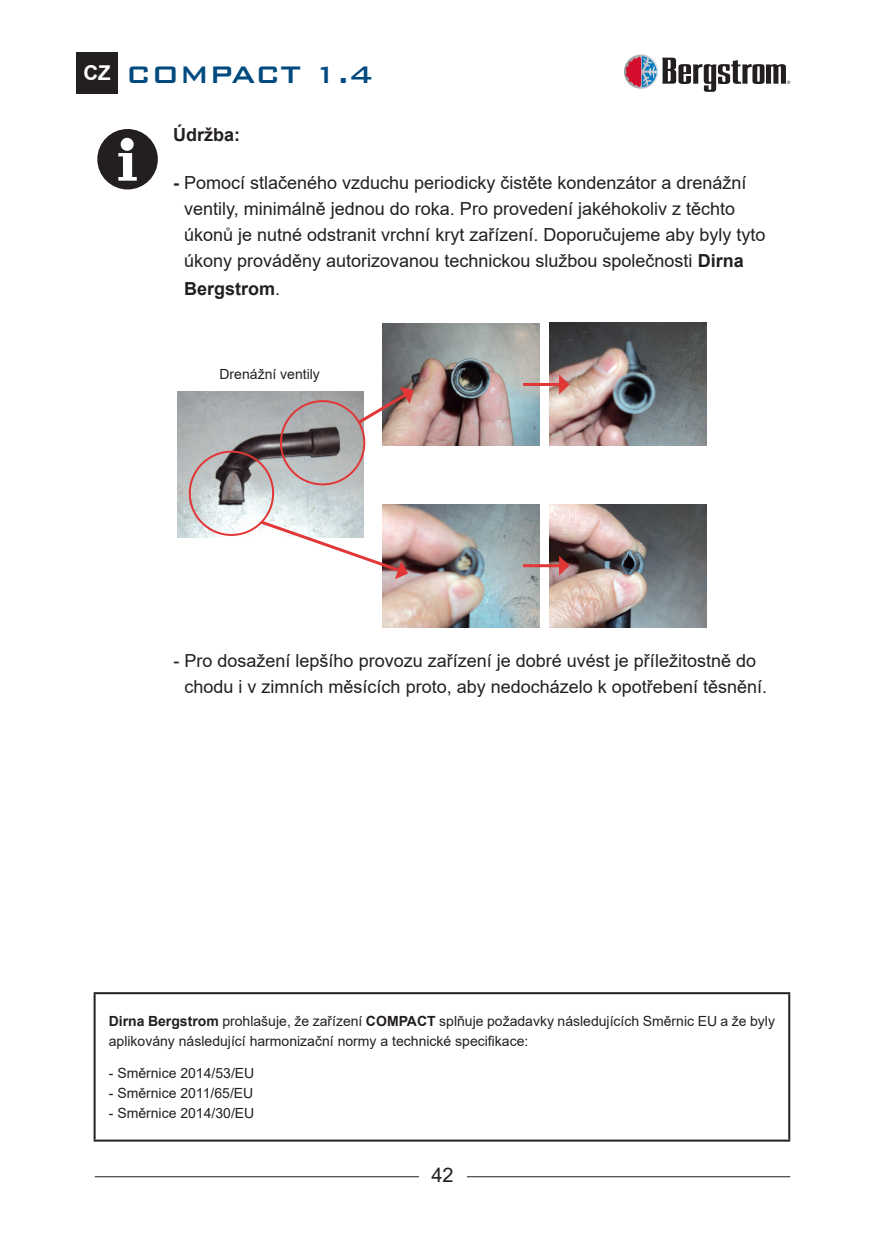
<style>
.page{position:relative;width:885px;height:1236px;background:#fff}
.page>*{position:absolute;margin:0;border:0;box-sizing:border-box;transform-origin:0 0}
.t1{font:500 32px "Bank Gothic BT";color:#004a7f}
.t2{font:20px "Arial";color:#231f20}
.t3{font:18px/26px "Arial";color:#231f20}
.t4{font:700 18px "Arial";color:#231f20}
.t5{font:14px/20px "Arial";color:#231f20}
.s1{font-family:"Arial";font-weight:700;font-size:20.4px;color:#fff}
.s2{font-weight:700}
.s3{font-weight:400}
</style>
<div class="page">
<div style="left:76px;top:52px;width:42px;height:41px;background:#231f20"></div>
<hr style="left:95px;top:1176px;width:695px;height:1px;background:#231f20">
<div style="left:419px;top:1168px;width:47px;height:29px;background:#fff"></div>
<svg style="left:624px;top:55px;width:34px;height:34px"></svg>
<svg style="left:625px;top:56px;width:165px;height:36px"></svg>
<div style="left:97px;top:129px;width:61px;height:60px;background:#231f20;border-radius:50%"></div>
<div style="left:121px;top:138px;width:13px;height:13px;background:#fff;border-radius:50%"></div>
<svg style="left:118px;top:153px;width:19px;height:28px"></svg>
<img style="left:177px;top:391px;width:186px;height:146px">
<img style="left:382px;top:323px;width:157px;height:123px">
<img style="left:382px;top:504px;width:157px;height:123px">
<img style="left:549px;top:323px;width:157px;height:123px">
<img style="left:549px;top:504px;width:157px;height:123px">
<div style="left:280px;top:400px;width:85px;height:85px;border:2px solid #e13736;border-radius:50%"></div>
<div style="left:189px;top:451px;width:85px;height:85px;border:2px solid #e13736;border-radius:50%"></div>
<svg style="left:355px;top:387px;width:59px;height:39px"></svg>
<svg style="left:257px;top:518px;width:151px;height:61px"></svg>
<hr style="left:523px;top:383px;width:38px;height:3px;background:#e13736">
<svg style="left:559px;top:375px;width:10px;height:19px"></svg>
<hr style="left:523px;top:564px;width:38px;height:3px;background:#e13736">
<svg style="left:559px;top:556px;width:10px;height:20px"></svg>
<hr style="left:94px;top:992px;width:696px;height:2px;background:#231f20">
<hr style="left:94px;top:994px;width:2px;height:146px;background:#231f20">
<hr style="left:788px;top:994px;width:2px;height:146px;background:#231f20">
<hr style="left:94px;top:1140px;width:696px;height:2px;background:#231f20">
<h1 class="t1" style="left:83px;top:57px;width:291px"><span class="s1">CZ</span> COMPACT 1.4</h1>
<p class="t4" style="left:173px;top:122px;width:68px">Údržba:</p>
<p class="t3" style="left:184px;top:170px;width:583px;text-indent:-11px"><span class="s2">-</span> Pomocí stlačeného vzduchu periodicky čistěte kondenzátor a drenážní ventily, minimálně jednou do roka. Pro provedení jakéhokoliv z těchto úkonů je nutné odstranit vrchní kryt zařízení. Doporučujeme aby byly tyto úkony prováděny autorizovanou technickou službou společnosti <span class="s2">Dirna</span></p>
<p class="t4" style="left:184px;top:276px;width:98px">Bergstrom<span class="s3">.</span></p>
<p class="t5" style="left:219px;top:364px;width:102px">Drenážní ventily</p>
<p class="t3" style="left:184px;top:647px;width:584px;text-indent:-11px">- Pro dosažení lepšího provozu zařízení je dobré uvést je příležitostně do chodu i v zimních měsících proto, aby nedocházelo k opotřebení těsnění.</p>
<p class="t5" style="left:109px;top:1011px;width:667px"><span class="s2">Dirna Bergstrom</span> prohlašuje, že zařízení <span class="s2">COMPACT</span> splňuje požadavky následujících Směrnic EU a že byly aplikovány následující harmonizační normy a technické specifikace:</p>
<p class="t5" style="left:109px;top:1063px;width:147px">- Směrnice 2014/53/EU</p>
<p class="t5" style="left:109px;top:1083px;width:146px">- Směrnice 2011/65/EU</p>
<p class="t5" style="left:109px;top:1103px;width:147px">- Směrnice 2014/30/EU</p>
<p class="t2" style="left:431px;top:1161px;width:24px">42</p>
</div>
